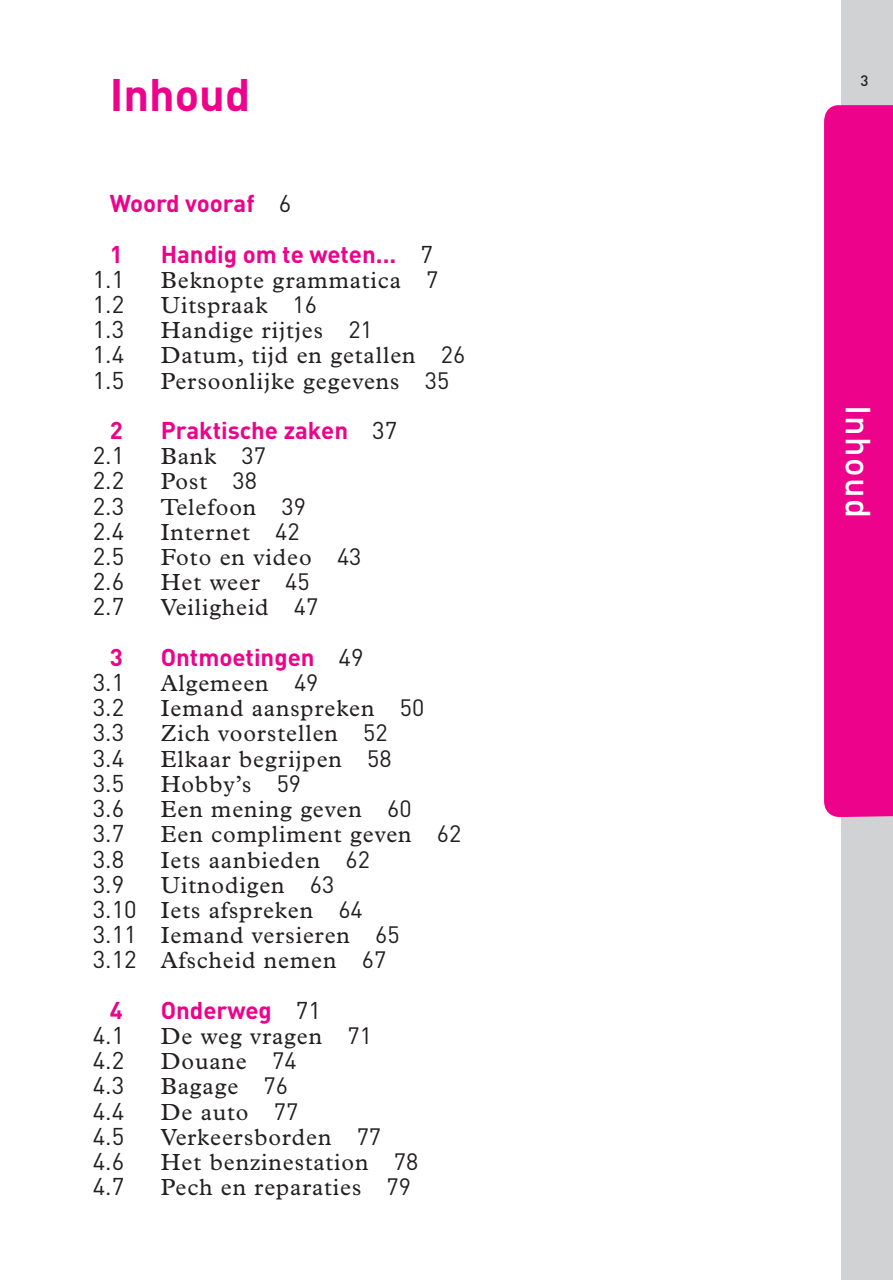
<style>
.page{position:relative;width:893px;height:1280px;background:#fff}
.page>*{position:absolute;margin:0;border:0;box-sizing:border-box;transform-origin:0 0}
.t1{font:700 45px "DINOT";color:#ed028c}
.t2{font:500 34.5px "DINOT";letter-spacing:.04em;color:#fff}
.t3{font:24px "DINOT";color:#231f20}
.t4{font:700 24px/50.4px "DINOT";color:#ed028c}
.t5{font:23.4px/25.2px "Plantin";letter-spacing:.04em;color:#231f20}
.t6{font:500 15px "DINOT";color:#231f20}
.s1{font-weight:400;color:#231f20}
.s2{font-family:"DINOT"}
.s3{font-family:"DINOT";font-size:24px}
</style>
<div class="page">
<div style="left:841px;top:0;width:52px;height:1280px;background:#d1d2d4"></div>
<div style="left:824px;top:105px;width:69px;height:712px;background:#ed028c"></div>
<h1 class="t1" style="left:110px;top:64px;width:142px">Inhoud</h1>
<p class="t4" style="left:110px;top:177px;width:183px">Woord vooraf <span class="s1">6<br></span>1</p>
<p class="t4" style="left:161px;top:228px;width:274px">Handig om te weten... <span class="s1">7</span></p>
<p class="t3" style="left:93px;top:263px;width:33px">1.1</p>
<p class="t5" style="left:161px;top:267px;width:279px">Beknopte grammatica <span class="s2">7</span></p>
<p class="t3" style="left:93px;top:288px;width:33px">1.2</p>
<p class="t5" style="left:161px;top:292px;width:158px">Uitspraak <span class="s2">16</span></p>
<p class="t3" style="left:93px;top:313px;width:33px">1.3</p>
<p class="t5" style="left:161px;top:317px;width:214px">Handige rijtjes <span class="s2">21</span></p>
<p class="t3" style="left:93px;top:338px;width:33px">1.4</p>
<p class="t5" style="left:161px;top:343px;width:306px">Datum, tijd en getallen <span class="s2">26</span></p>
<p class="t3" style="left:93px;top:363px;width:33px">1.5</p>
<p class="t5" style="left:161px;top:368px;width:290px">Persoonlijke gegevens <span class="s2">35</span></p>
<p class="t4" style="left:110px;top:404px;width:15px">2</p>
<p class="t4" style="left:161px;top:404px;width:238px">Praktische zaken <span class="s1">37</span></p>
<p class="t3" style="left:93px;top:439px;width:33px">2.1</p>
<p class="t5" style="left:161px;top:443px;width:107px">Bank <span class="s2">37</span></p>
<p class="t3" style="left:93px;top:464px;width:33px">2.2</p>
<p class="t5" style="left:161px;top:469px;width:98px">Post <span class="s2">38</span></p>
<p class="t3" style="left:93px;top:489px;width:33px">2.3</p>
<p class="t5" style="left:161px;top:494px;width:147px">Telefoon <span class="s2">39</span></p>
<p class="t3" style="left:93px;top:515px;width:33px">2.4</p>
<p class="t5" style="left:161px;top:519px;width:140px">Internet <span class="s2">42</span></p>
<p class="t3" style="left:93px;top:540px;width:33px">2.5</p>
<p class="t5" style="left:161px;top:544px;width:202px">Foto en video <span class="s2">43</span></p>
<p class="t3" style="left:93px;top:565px;width:33px">2.6</p>
<p class="t5" style="left:161px;top:569px;width:150px">Het weer <span class="s2">45</span></p>
<p class="t3" style="left:93px;top:590px;width:33px">2.7</p>
<p class="t5" style="left:161px;top:595px;width:159px">Veiligheid <span class="s2">47</span></p>
<p class="t4" style="left:110px;top:631px;width:15px">3</p>
<p class="t4" style="left:161px;top:631px;width:204px">Ontmoetingen <span class="s1">49</span></p>
<p class="t3" style="left:93px;top:666px;width:33px">3.1</p>
<p class="t5" style="left:161px;top:670px;width:159px">Algemeen <span class="s2">49</span></p>
<p class="t3" style="left:93px;top:691px;width:33px">3.2</p>
<p class="t5" style="left:161px;top:695px;width:265px">Iemand aanspreken <span class="s2">50</span></p>
<p class="t3" style="left:93px;top:716px;width:33px">3.3</p>
<p class="t5" style="left:161px;top:721px;width:228px">Zich voorstellen <span class="s2">52</span></p>
<p class="t3" style="left:93px;top:741px;width:33px">3.4</p>
<p class="t5" style="left:161px;top:746px;width:232px">Elkaar begrijpen <span class="s2">58</span></p>
<p class="t3" style="left:93px;top:767px;width:33px">3.5</p>
<p class="t5" style="left:161px;top:771px;width:142px">Hobby’s <span class="s2">59</span></p>
<p class="t3" style="left:93px;top:792px;width:33px">3.6</p>
<p class="t5" style="left:161px;top:796px;width:252px">Een mening geven <span class="s2">60</span></p>
<p class="t3" style="left:93px;top:817px;width:33px">3.7</p>
<p class="t5" style="left:161px;top:821px;width:302px">Een compliment geven <span class="s2">62</span></p>
<p class="t3" style="left:93px;top:842px;width:33px">3.8</p>
<p class="t5" style="left:161px;top:847px;width:211px">Iets aanbieden <span class="s2">62</span></p>
<p class="t3" style="left:93px;top:867px;width:33px">3.9</p>
<p class="t5" style="left:93px;top:872px;width:308px;text-indent:68px">Uitnodigen <span class="s2">63<br></span><span class="s3">3.10</span> Iets afspreken <span class="s2">64<br></span><span class="s3">3.11</span> Iemand versieren <span class="s2">65<br></span><span class="s3">3.12</span> Afscheid nemen <span class="s2">67</span></p>
<p class="t4" style="left:110px;top:984px;width:15px">4</p>
<p class="t4" style="left:161px;top:984px;width:162px">Onderweg <span class="s1">71</span></p>
<p class="t3" style="left:93px;top:1019px;width:33px">4.1</p>
<p class="t5" style="left:161px;top:1023px;width:213px">De weg vragen <span class="s2">71</span></p>
<p class="t3" style="left:93px;top:1044px;width:33px">4.2</p>
<p class="t5" style="left:161px;top:1048px;width:137px">Douane <span class="s2">74</span></p>
<p class="t3" style="left:93px;top:1069px;width:33px">4.3</p>
<p class="t5" style="left:161px;top:1073px;width:129px">Bagage <span class="s2">76</span></p>
<p class="t3" style="left:93px;top:1094px;width:33px">4.4</p>
<p class="t5" style="left:161px;top:1099px;width:139px">De auto <span class="s2">77</span></p>
<p class="t3" style="left:93px;top:1119px;width:33px">4.5</p>
<p class="t5" style="left:161px;top:1124px;width:222px">Verkeersborden <span class="s2">77</span></p>
<p class="t3" style="left:93px;top:1145px;width:33px">4.6</p>
<p class="t5" style="left:161px;top:1149px;width:259px">Het benzinestation <span class="s2">78</span></p>
<p class="t3" style="left:93px;top:1170px;width:33px">4.7</p>
<p class="t5" style="left:161px;top:1174px;width:252px">Pech en reparaties <span class="s2">79</span></p>
<p class="t6" style="left:860px;top:70px;width:9px">3</p>
<h2 class="t2" style="left:882px;top:405px;width:115px;rotate:90deg">Inhoud</h2>
</div>
